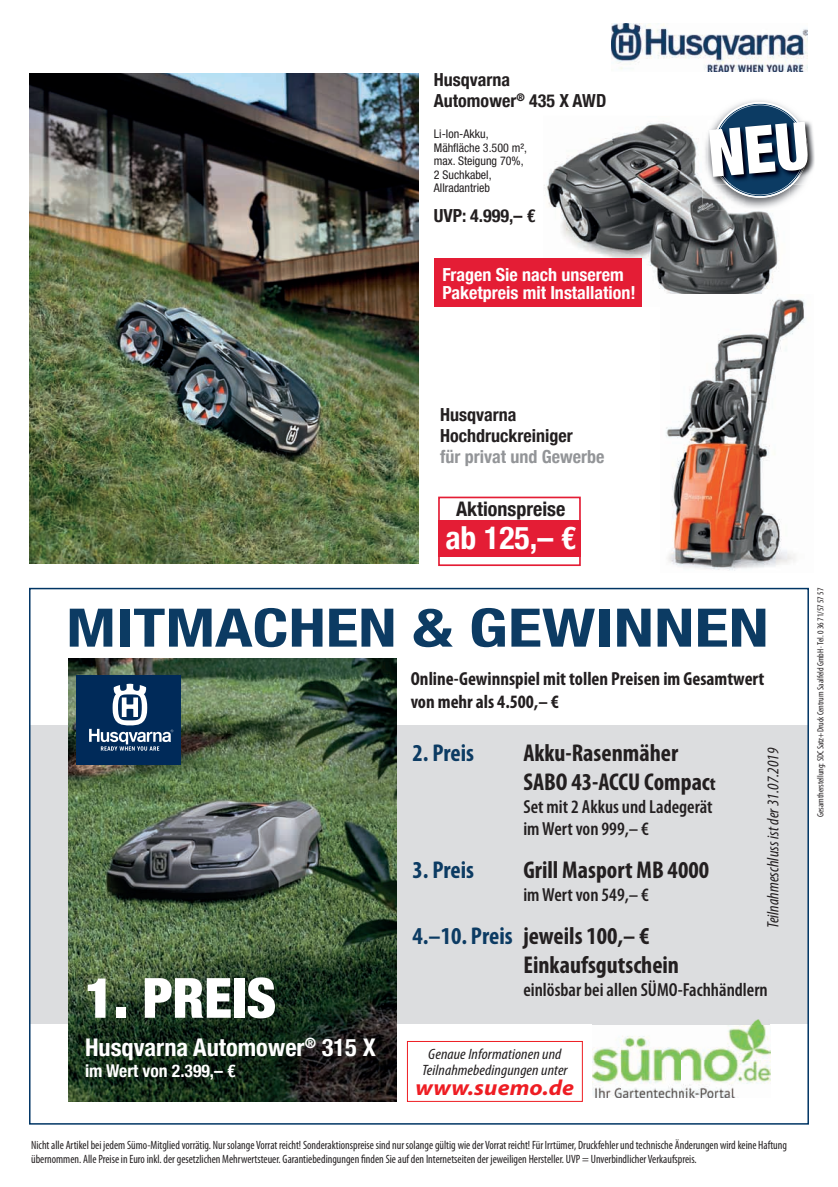
<style>
.page{position:relative;width:838px;height:1187px;background:#fff}
.page>*{position:absolute;margin:0;border:0;box-sizing:border-box;transform-origin:0 0}
.t1{font:900 condensed 55.5px "Helvetica Neue";color:#fff}
.t2{font:700 condensed 53.1px "Helvetica Neue";color:#0c3b63;scale:1.26 1}
.t3{font:700 condensed 31.65px "Helvetica Neue";color:#fff}
.t4{font:700 condensed 24.3px/29.2px "Myriad Pro";color:#231f20}
.t5{font:700 condensed 24.3px "Helvetica Neue";color:#fff}
.t6{font:700 condensed 24.3px "Myriad Pro";color:#0c3b63}
.t7{font:italic 700 21.75px "Myriad Pro";letter-spacing:.005em;color:#ee1d23;scale:1.09 1}
.t8{font:700 condensed 20.1px "Helvetica Neue";color:#231f20}
.t9{font:600 condensed 18.9px/22.8px "Myriad Pro";color:#231f20}
.t10{font:700 condensed 18.9px/22.8px "Myriad Pro";color:#231f20}
.t11{font:700 condensed 18px/21px "Helvetica Neue";color:#231f20}
.t12{font:700 condensed 18px/18px "Helvetica Neue";color:#fff}
.t13{font:700 condensed 18px "Helvetica Neue";color:#939598}
.t14{font:700 condensed 17.55px "Helvetica Neue";color:#fff}
.t15{font:italic condensed 16.5px "Myriad Pro";letter-spacing:.005em;color:#231f20}
.t16{font:italic condensed 15px/16.4px "Myriad Pro";letter-spacing:.005em;color:#231f20;text-align:center;scale:1.09 1}
.t17{font:condensed 12px/13.5px "Myriad Pro";color:#231f20;scale:.95 1}
.t18{font:condensed 12px/13.5px "Helvetica Neue";color:#231f20}
.t19{font:condensed 9px "Myriad Pro";color:#231f20}
.s1{font-size:18.9px}
.s2{color:#0c3b63}
</style>
<div class="page">
<div style="left:30px;top:725px;width:778px;height:299px;background:#dcdddf"></div>
<img style="left:68px;top:658px;width:329px;height:442px">
<div style="left:407px;top:1041px;width:175px;height:60px;border:1px solid #ee1d23"></div>
<div style="left:77px;top:675px;width:104px;height:89px;background:#002a59"></div>
<svg style="left:89px;top:683px;width:84px;height:67px"></svg>
<img style="left:592px;top:1019px;width:178px;height:78px">
<img style="left:544px;top:123px;width:235px;height:183px">
<img style="left:30px;top:73px;width:389px;height:490px">
<img style="left:612px;top:24px;width:195px;height:47px">
<img style="left:702px;top:123px;width:44px;height:87px">
<img style="left:746px;top:202px;width:37px;height:8px">
<img style="left:811px;top:124px;width:4px;height:48px">
<img style="left:707px;top:123px;width:1px;height:61px">
<svg style="left:708px;top:100px;width:103px;height:102px"></svg>
<img style="left:660px;top:294px;width:145px;height:277px">
<div style="left:438px;top:496px;width:143px;height:70px;border:2px solid #e41d35"></div>
<div style="left:438px;top:520px;width:143px;height:37px;background:#e41d35"></div>
<div style="left:434px;top:258px;width:207px;height:48px;background:#e41d35"></div>
<h3 class="t11" style="left:434px;top:68px;width:174px">Husqvarna<br>Automower<sup>®</sup> 435 X AWD</h3>
<p class="t18" style="left:434px;top:127px;width:95px">Li-Ion-Akku,<br>Mähfläche 3.500 m², max. Steigung 70%,<br>2 Suchkabel,<br>Allradantrieb</p>
<h3 class="t11" style="left:434px;top:203px;width:103px">UVP: 4.999,– €</h3>
<h3 class="t12" style="left:442px;top:264px;width:195px">Fragen Sie nach unserem<br>Paketpreis mit Installation!</h3>
<h3 class="t11" style="left:440px;top:403px;width:134px">Husqvarna<br>Hochdruckreiniger</h3>
<h3 class="t13" style="left:440px;top:442px;width:166px">für privat und Gewerbe</h3>
<h3 class="t8" style="left:456px;top:492px;width:111px">Aktionspreise</h3>
<h3 class="t3" style="left:445px;top:511px;width:132px">ab 125,– €</h3>
<h2 class="t2" style="left:66px;top:583px;width:559px">MITMACHEN &amp; GEWINNEN</h2>
<h1 class="t1" style="left:85px;top:952px;width:193px">1. PREIS</h1>
<h3 class="t5" style="left:85px;top:1026px;width:292px">Husqvarna Automower<sup>®</sup> 315 X</h3>
<h3 class="t14" style="left:85px;top:1056px;width:152px">im Wert von 2.399,– €</h3>
<h3 class="t10" style="left:411px;top:667px;width:355px">Online-Gewinnspiel mit tollen Preisen im Gesamtwert von mehr als 4.500,– €</h3>
<h3 class="t6" style="left:412px;top:737px;width:63px">2. Preis</h3>
<h3 class="t4" style="left:523px;top:737px;width:194px">Akku-Rasenmäher<br>SABO 43-ACCU Compac<span class="s1">t</span></h3>
<h3 class="t9" style="left:523px;top:794px;width:191px">Set mit 2 Akkus und Ladegerät im Wert von 999,– €</h3>
<h3 class="t6" style="left:412px;top:854px;width:63px">3. Preis</h3>
<h3 class="t4" style="left:523px;top:855px;width:187px">Grill Masport MB 4000</h3>
<h3 class="t9" style="left:523px;top:882px;width:127px">im Wert von 549,– €</h3>
<h3 class="t4" style="left:523px;top:920px;width:157px;text-indent:-111px"><span class="s2">4.–10. Preis</span> jeweils 100,– €<br>Einkaufsgutschein</h3>
<h3 class="t9" style="left:523px;top:977px;width:246px">einlösbar bei allen SÜMO-Fachhändlern</h3>
<h3 class="t15" style="left:763px;top:928px;width:181px;rotate:-90deg">Teilnahmeschluss ist der 31.07.2019</h3>
<p class="t16" style="left:422px;top:1045px;width:135px">Genaue Informationen und<br>Teilnahmebedingungen unter</p>
<h3 class="t7" style="left:415px;top:1073px;width:147px">www.suemo.de</h3>
<p class="t17" style="left:31px;top:1138px;width:797px">Nicht alle Artikel bei jedem Sümo-Mitglied vorrätig. Nur solange Vorrat reicht! Sonderaktionspreise sind nur solange gültig wie der Vorrat reicht! Für Irrtümer, Druckfehler und technische Änderungen wird keine Haftung übernommen. Alle Preise in Euro inkl. der gesetzlichen Mehrwertsteuer. Garantiebedingungen finden Sie auf den Internetseiten der jeweiligen Hersteller. UVP = Unverbindlicher Verkaufspreis.</p>
<p class="t19" style="left:815px;top:816px;width:230px;rotate:-90deg">Gesamtherstellung: SDC Satz+Druck Centrum Saalfeld GmbH · Tel. 0 36 71/57 57 57</p>
</div>
